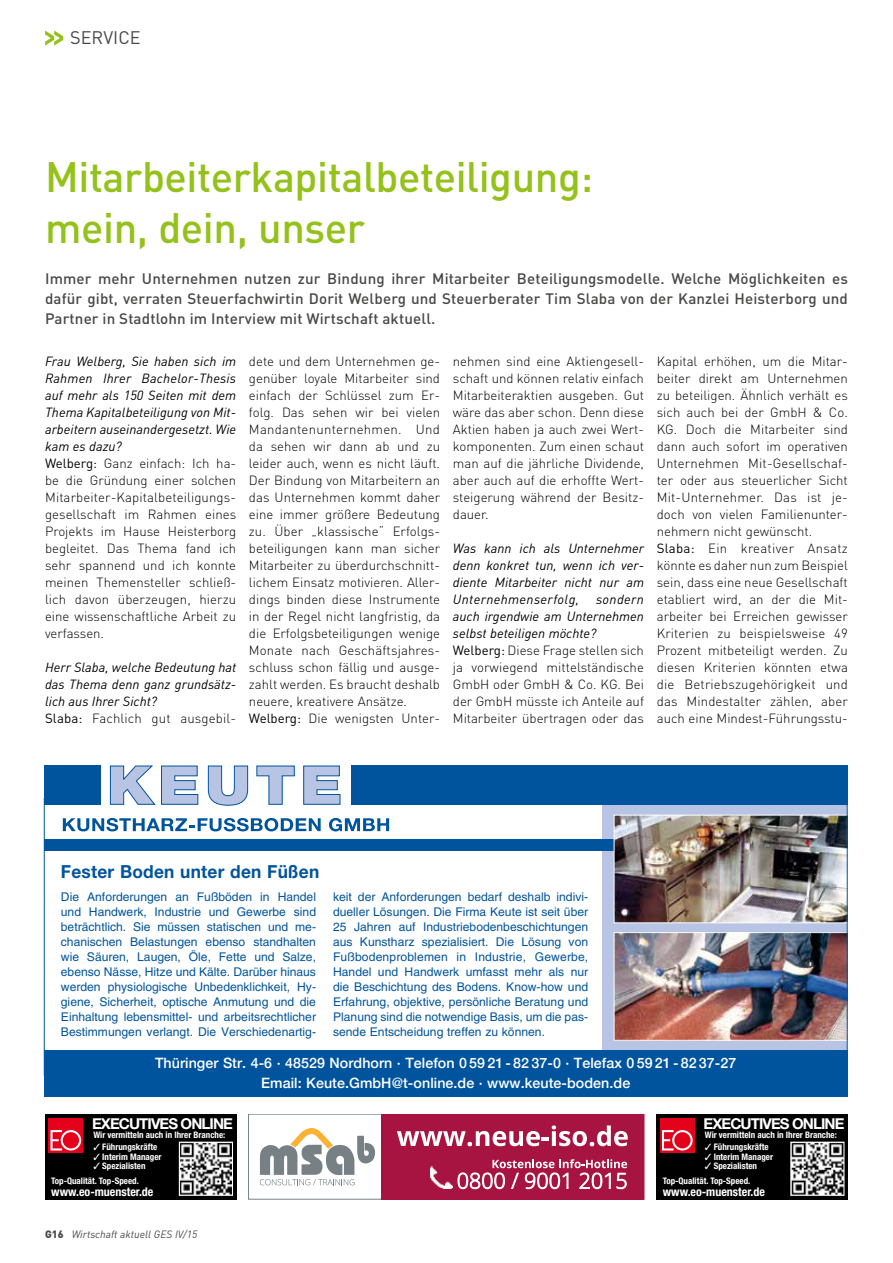
<style>
.page{position:relative;width:893px;height:1263px;background:#fff}
.page>*{position:absolute;margin:0;border:0;box-sizing:border-box;transform-origin:0 0}
.t1{font:500 42px/51px "DIN";letter-spacing:-.01em;color:#94c11a}
.t2{font:700 18px "Helvetica Neue LT Pro";letter-spacing:.015em;color:#00549d;scale:.96 1}
.t3{font:18px "DIN";color:#484847}
.t4{font:500 15px/20.2px "DIN";letter-spacing:.01em;color:#484847;text-align:justify}
.t5{font:700 15px "Helvetica Neue LT Pro";letter-spacing:-.06em;color:#fff}
.t6{font:500 14.25px/19.5px "Helvetica Neue";letter-spacing:.005em;color:#fff;text-align:center}
.t7{font:300 13.2px/17px "DIN";color:#000}
.t8{font:italic 13.2px/17px "DIN";color:#000}
.t9{font:12px/15px "Helvetica LT Std";color:#00549d;text-align:justify}
.t10{font:700 condensed 12px "Helvetica Neue LT Std";color:#fff}
.t11{font:italic 10.5px "DIN";color:#484847}
.t12{font:700 condensed 9px "Helvetica Neue LT Std";color:#fff}
.s1{font-weight:400;font-style:italic}
.s2{font-weight:400}
.s3{font-style:normal}
.s4{font-weight:300;font-style:normal}
.s5{font-weight:900;font-style:normal}
</style>
<div class="page">
<svg style="left:45px;top:31px;width:18px;height:15px"></svg>
<div style="left:602px;top:765px;width:245px;height:332px;background:#b8c4e3"></div>
<svg style="left:109px;top:765px;width:90px;height:40px"></svg>
<svg style="left:207px;top:765px;width:42px;height:41px"></svg>
<svg style="left:256px;top:765px;width:39px;height:40px"></svg>
<svg style="left:303px;top:765px;width:38px;height:40px;background:#a7bcdc"></svg>
<div style="left:44px;top:765px;width:57px;height:40px;background:#00549d"></div>
<div style="left:351px;top:765px;width:497px;height:40px;background:#00549d"></div>
<div style="left:44px;top:838px;width:804px;height:12px;background:#00549d"></div>
<svg style="left:63px;top:818px;width:258px;height:13px"></svg>
<svg style="left:329px;top:818px;width:60px;height:13px"></svg>
<div style="left:44px;top:1050px;width:804px;height:47px;background:#00549d"></div>
<img style="left:614px;top:932px;width:233px;height:109px">
<img style="left:614px;top:815px;width:233px;height:108px">
<hr style="left:44px;top:798px;width:1px;height:278px;background:#00549d">
<hr style="left:847px;top:798px;width:1px;height:277px;background:#00549d">
<div style="left:45px;top:1114px;width:191px;height:85px;background:#000"></div>
<div style="left:48px;top:1118px;width:35px;height:34px;background:#e3011b"></div>
<svg style="left:51px;top:1130px;width:30px;height:20px"></svg>
<svg style="left:178px;top:1141px;width:55px;height:55px;background:#919191"></svg>
<div style="left:657px;top:1114px;width:191px;height:85px;background:#000"></div>
<div style="left:660px;top:1118px;width:35px;height:34px;background:#e3011b"></div>
<svg style="left:662px;top:1130px;width:31px;height:20px"></svg>
<svg style="left:790px;top:1141px;width:55px;height:55px;background:#929292"></svg>
<div style="left:381px;top:1114px;width:263px;height:85px;background:#a71441"></div>
<div style="left:249px;top:1114px;width:132px;height:85px;border:1px solid #768085"></div>
<svg style="left:397px;top:1125px;width:231px;height:21px"></svg>
<svg style="left:458px;top:1159px;width:169px;height:30px"></svg>
<img style="left:430px;top:1166px;width:22px;height:22px">
<svg style="left:260px;top:1128px;width:115px;height:57px"></svg>
<h2 class="t3" style="left:70px;top:26px;width:72px">SERVICE</h2>
<h1 class="t1" style="left:45px;top:150px;width:550px">Mitarbeiterkapitalbeteiligung: mein, dein, unser</h1>
<p class="t4" style="left:45px;top:268px;width:804px">Immer mehr Unternehmen nutzen zur Bindung ihrer Mitarbeiter Beteiligungsmodelle. Welche Möglichkeiten es dafür gibt, verraten Steuerfachwirtin Dorit Welberg und Steuerberater Tim Slaba von der Kanzlei Heisterborg und Partner in Stadtlohn im Interview mit Wirtschaft aktuell.</p>
<p class="t7" style="left:45px;top:352px;width:193px"><span class="s1">Frau Welberg, Sie haben sich im<br>Rahmen Ihrer Bachelor-Thesis auf mehr als 150 Seiten mit dem<br>Thema Kapitalbeteiligung von Mit&shy;arbeitern auseinandergesetzt. Wie kam es dazu?<br></span><span class="s2">Welberg:</span> Ganz einfach: Ich ha&shy;be die Gründung einer solchen<br>Mitarbeiter-Kapitalbeteiligungs&shy;gesellschaft im Rahmen eines<br>Projekts im Hause Heisterborg begleitet. Das Thema fand ich sehr spannend und ich konnte meinen Themensteller schließ&shy;lich davon überzeugen, hierzu eine wissenschaftliche Arbeit zu verfassen.</p>
<p class="t8" style="left:45px;top:658px;width:193px">Herr Slaba, welche Bedeutung hat das Thema denn ganz grundsätz&shy;lich aus Ihrer Sicht?<br><span class="s3">Slaba:</span> <span class="s4">Fachlich gut ausgebil-</span></p>
<p class="t7" style="left:249px;top:352px;width:193px">dete und dem Unternehmen ge&shy;genüber loyale Mitarbeiter sind einfach der Schlüssel zum Er&shy;folg. Das sehen wir bei vielen<br>Mandantenunternehmen. Und da sehen wir dann ab und zu leider auch, wenn es nicht läuft.<br>Der Bindung von Mitarbeitern an das Unternehmen kommt daher eine immer größere Bedeutung zu. Über „klassische“ Erfolgs&shy;beteiligungen kann man sicher<br>Mitarbeiter zu überdurchschnitt&shy;lichem Einsatz motivieren. Aller&shy;dings binden diese Instrumente in der Regel nicht langfristig, da die Erfolgsbeteiligungen wenige<br>Monate nach Geschäftsjahres&shy;schluss schon fällig und ausge&shy;zahlt werden. Es braucht deshalb neuere, kreativere Ansätze.<br><span class="s2">Welberg:</span> Die wenigsten Unter-</p>
<p class="t7" style="left:453px;top:352px;width:193px;text-align:justify">nehmen sind eine Aktiengesell&shy;schaft und können relativ einfach Mitarbeiteraktien ausgeben. Gut wäre das aber schon. Denn diese Aktien haben ja auch zwei Wert&shy;komponenten. Zum einen schaut man auf die jährliche Dividende, aber auch auf die erhoffte Wert&shy;steigerung während der Besitz&shy;dauer.</p>
<p class="t7" style="left:657px;top:352px;width:193px">Kapital erhöhen, um die Mitar&shy;beiter direkt am Unternehmen zu beteiligen. Ähnlich verhält es sich auch bei der GmbH &amp; Co.<br>KG. Doch die Mitarbeiter sind dann auch sofort im operativen<br>Unternehmen Mit-Gesellschaf&shy;ter oder aus steuerlicher Sicht<br>Mit-Unternehmer. Das ist je&shy;doch von vielen Familienunter&shy;nehmern nicht gewünscht.<br><span class="s2">Slaba:</span> Ein kreativer Ansatz könnte es daher nun zum Beispiel sein, dass eine neue Gesellschaft etabliert wird, an der die Mit&shy;arbeiter bei Erreichen gewisser<br>Kriterien zu beispielsweise 49<br>Prozent mitbeteiligt werden. Zu diesen Kriterien könnten etwa die Betriebszugehörigkeit und das Mindestalter zählen, aber auch eine Mindest-Führungsstu-</p>
<p class="t8" style="left:453px;top:539px;width:193px;text-align:justify">Was kann ich als Unternehmer denn konkret tun, wenn ich ver&shy;diente Mitarbeiter nicht nur am Unternehmenserfolg,</p>
<p class="t7" style="left:453px;top:590px;width:193px;text-indent:143px"><span class="s1">sondern auch irgendwie am Unternehmen selbst beteiligen möchte?<br></span><span class="s2">Welberg:</span> Diese Frage stellen sich ja vorwiegend mittelständische<br>GmbH oder GmbH &amp; Co. KG. Bei der GmbH müsste ich Anteile auf<br>Mitarbeiter übertragen oder das</p>
<h2 class="t2" style="left:61px;top:860px;width:271px">Fester Boden unter den Füßen</h2>
<p class="t9" style="left:61px;top:889px;width:257px">Die Anforderungen an Fußböden in Handel und Handwerk, Industrie und Gewerbe sind beträchtlich. Sie müssen statischen und me&shy;chanischen Belastungen ebenso standhalten wie Säuren, Laugen, Öle, Fette und Salze, ebenso Nässe, Hitze und Kälte. Darüber hinaus werden physiologische Unbedenklichkeit, Hy&shy;giene, Sicherheit, optische Anmutung und die Einhaltung lebensmittel- und arbeitsrechtlicher Bestimmungen verlangt. Die Verschiedenartig-</p>
<p class="t9" style="left:333px;top:889px;width:257px">keit der Anforderungen bedarf deshalb indivi&shy;dueller Lösungen. Die Firma Keute ist seit über 25 Jahren auf Industriebodenbeschichtungen aus Kunstharz spezialisiert. Die Lösung von Fußbodenproblemen in Industrie, Gewerbe, Handel und Handwerk umfasst mehr als nur die Beschichtung des Bodens. Know-how und Erfahrung, objektive, persönliche Beratung und Planung sind die notwendige Basis, um die pas&shy;sende Entscheidung treffen zu können.</p>
<p class="t6" style="left:155px;top:1053px;width:583px">Thüringer Str. 4-6 · 48529 Nordhorn · Telefon 0 59 21 - 82 37-0 · Telefax 0 59 21 - 82 37-27<br>Email: Keute.GmbH@t-online.de · www.keute-boden.de</p>
<p class="t5" style="left:92px;top:1114px;width:142px">EXECUTIVES ONLINE</p>
<p class="t5" style="left:704px;top:1114px;width:142px">EXECUTIVES ONLINE</p>
<p class="t12" style="left:93px;top:1129px;width:134px">Wir vermitteln auch in Ihrer Branche:</p>
<p class="t12" style="left:93px;top:1141px;width:65px">✓ Führungskräfte</p>
<p class="t12" style="left:93px;top:1151px;width:70px">✓ Interim Manager</p>
<p class="t12" style="left:93px;top:1161px;width:54px">✓ Spezialisten</p>
<p class="t10" style="left:51px;top:1184px;width:104px">www.eo-muenster.de</p>
<p class="t12" style="left:51px;top:1175px;width:89px">Top-Qualität. Top-Speed.</p>
<p class="t12" style="left:705px;top:1129px;width:134px">Wir vermitteln auch in Ihrer Branche:</p>
<p class="t12" style="left:705px;top:1141px;width:65px">✓ Führungskräfte</p>
<p class="t12" style="left:705px;top:1151px;width:70px">✓ Interim Manager</p>
<p class="t12" style="left:705px;top:1161px;width:54px">✓ Spezialisten</p>
<p class="t10" style="left:663px;top:1184px;width:104px">www.eo-muenster.de</p>
<p class="t12" style="left:663px;top:1175px;width:89px">Top-Qualität. Top-Speed.</p>
<p class="t11" style="left:45px;top:1227px;width:154px"><span class="s5">G16</span> Wirtschaft aktuell GES IV/15</p>
</div>
